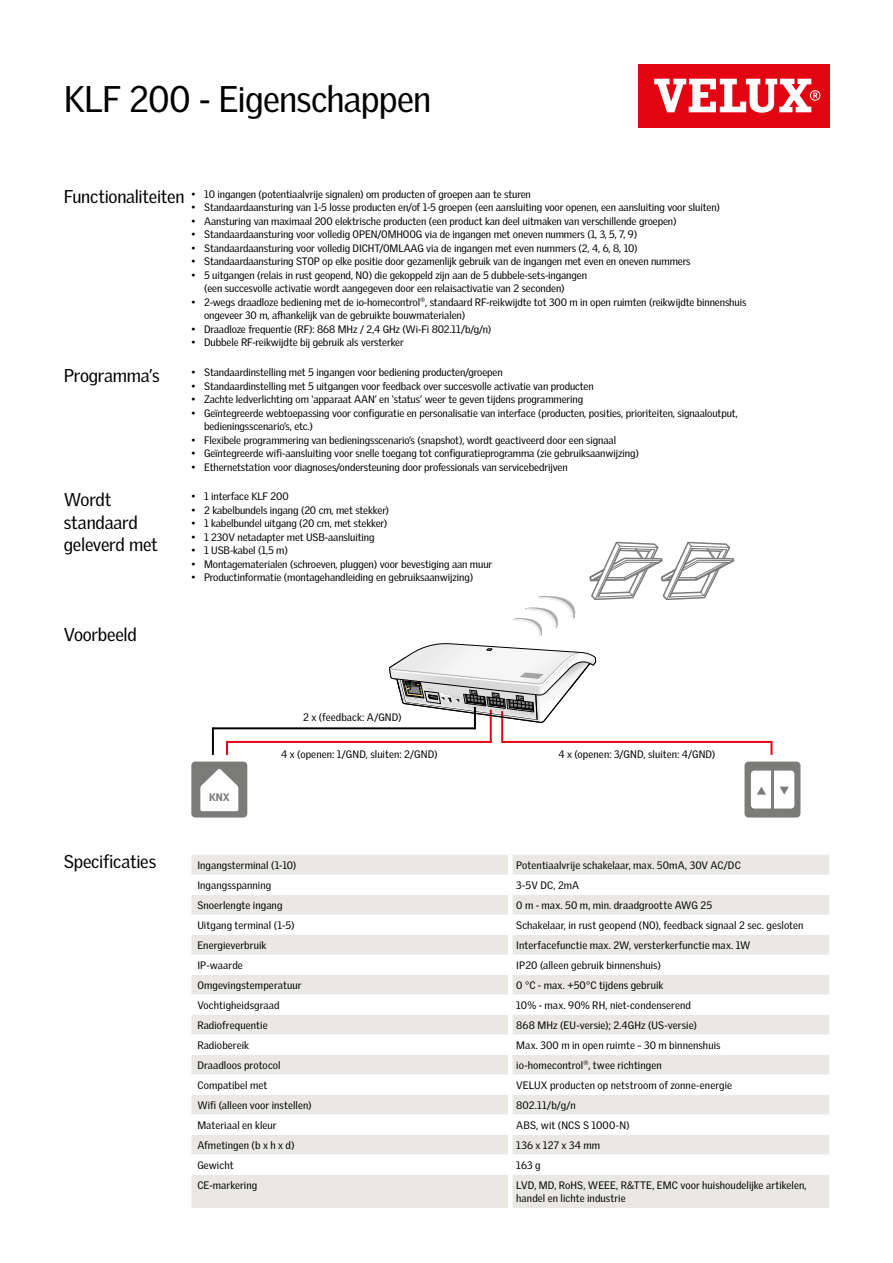
<style>
.page{position:relative;width:893px;height:1263px;background:#fff}
.page>*{position:absolute;margin:0;border:0;box-sizing:border-box;transform-origin:0 0}
.t1{font:36px "Velux Gothic";letter-spacing:-.02em;color:#000}
.t2{font:18px/22.5px "Velux Gothic";letter-spacing:-.015em;color:#000}
.t3{font:900 10.65px "Velux Gothic";color:#7b7b79}
.t4{font:10.5px/13.5px "Velux Gothic";letter-spacing:-.01em;color:#000}
.t5{font:10.5px "Velux Gothic";letter-spacing:.01em;color:#000}
.t6{font:10.5px "Velux Gothic";letter-spacing:.02em;color:#000}
</style>
<div class="page">
<div style="left:191px;top:855px;width:638px;height:353px;background:#e9e8e4"></div>
<svg style="left:191px;top:875px;width:638px;height:299px"></svg>
<hr style="left:508px;top:855px;width:4px;height:20px;background:#fff">
<hr style="left:508px;top:875px;width:4px;height:20px;background:#fff">
<hr style="left:508px;top:895px;width:4px;height:20px;background:#fff">
<hr style="left:508px;top:915px;width:4px;height:20px;background:#fff">
<hr style="left:508px;top:935px;width:4px;height:20px;background:#fff">
<hr style="left:508px;top:955px;width:4px;height:20px;background:#fff">
<hr style="left:508px;top:975px;width:4px;height:20px;background:#fff">
<hr style="left:508px;top:995px;width:4px;height:20px;background:#fff">
<hr style="left:508px;top:1015px;width:4px;height:20px;background:#fff">
<hr style="left:508px;top:1035px;width:4px;height:20px;background:#fff">
<hr style="left:508px;top:1055px;width:4px;height:20px;background:#fff">
<hr style="left:508px;top:1075px;width:4px;height:20px;background:#fff">
<hr style="left:508px;top:1095px;width:4px;height:20px;background:#fff">
<hr style="left:508px;top:1115px;width:4px;height:19px;background:#fff">
<hr style="left:508px;top:1134px;width:4px;height:20px;background:#fff">
<hr style="left:508px;top:1154px;width:4px;height:20px;background:#fff">
<hr style="left:508px;top:1174px;width:4px;height:34px;background:#fff">
<div style="left:638px;top:64px;width:191px;height:64px;background:#e30411"></div>
<svg style="left:654px;top:79px;width:166px;height:34px"></svg>
<div style="left:191px;top:762px;width:56px;height:55px;background:#7b7b79;border-radius:4px"></div>
<svg style="left:200px;top:769px;width:38px;height:42px"></svg>
<div style="left:744px;top:762px;width:56px;height:55px;background:#7b7b79;border-radius:4px"></div>
<div style="left:751px;top:771px;width:43px;height:37px;background:#fff;border-radius:3px"></div>
<svg style="left:757px;top:770px;width:17px;height:39px"></svg>
<svg style="left:780px;top:787px;width:9px;height:8px"></svg>
<hr style="left:212px;top:727px;width:2px;height:28px;background:#000">
<hr style="left:213px;top:727px;width:262px;height:2px;background:#000">
<svg style="left:226px;top:741px;width:2px;height:14px"></svg>
<hr style="left:227px;top:741px;width:265px;height:2px;background:#e30411">
<svg style="left:770px;top:741px;width:2px;height:14px"></svg>
<hr style="left:502px;top:741px;width:269px;height:2px;background:#e30411">
<svg style="left:514px;top:541px;width:221px;height:94px"></svg>
<hr style="left:474px;top:707px;width:2px;height:22px;background:#000">
<hr style="left:490px;top:710px;width:2px;height:33px;background:#e30411">
<hr style="left:501px;top:711px;width:2px;height:32px;background:#e30411">
<svg style="left:389px;top:643px;width:207px;height:80px"></svg>
<h1 class="t1" style="left:64px;top:78px;width:369px">KLF 200 - Eigenschappen</h1>
<h2 class="t2" style="left:64px;top:185px;width:122px">Functionaliteiten</h2>
<h2 class="t2" style="left:64px;top:364px;width:97px">Programma’s</h2>
<h2 class="t2" style="left:64px;top:488px;width:96px">Wordt standaard geleverd met</h2>
<p class="t4" style="left:191px;top:187px;width:341px">• 10 ingangen (potentiaalvrije signalen) om producten of groepen aan te sturen</p>
<p class="t4" style="left:191px;top:201px;width:530px">• Standaardaansturing van 1-5 losse producten en/of 1-5 groepen (een aansluiting voor openen, een aansluiting voor sluiten)</p>
<p class="t4" style="left:191px;top:214px;width:487px">• Aansturing van maximaal 200 elektrische producten (een product kan deel uitmaken van verschillende groepen)</p>
<p class="t4" style="left:191px;top:228px;width:447px">• Standaardaansturing voor volledig OPEN/OMHOOG via de ingangen met oneven nummers (1, 3, 5, 7, 9)</p>
<p class="t4" style="left:191px;top:241px;width:448px">• Standaardaansturing voor volledig DICHT/OMLAAG via de ingangen met even nummers (2, 4, 6, 8, 10)</p>
<p class="t4" style="left:191px;top:255px;width:501px">• Standaardaansturing STOP op elke positie door gezamenlijk gebruik van de ingangen met even en oneven nummers</p>
<p class="t4" style="left:204px;top:268px;width:384px;text-indent:-13px">• 5 uitgangen (relais in rust geopend, NO) die gekoppeld zijn aan de 5 dubbele-sets-ingangen (een succesvolle activatie wordt aangegeven door een relaisactivatie van 2 seconden)</p>
<p class="t4" style="left:204px;top:295px;width:544px;text-indent:-13px">• 2-wegs draadloze bediening met de io-homecontrol<sup>®</sup>, standaard RF-reikwijdte tot 300 m in open ruimten (reikwijdte binnenshuis ongeveer 30 m, afhankelijk van de gebruikte bouwmaterialen)</p>
<p class="t4" style="left:191px;top:322px;width:301px">• Draadloze frequentie (RF): 868 MHz / 2,4 GHz (Wi-Fi 802.11/b/g/n)</p>
<p class="t4" style="left:191px;top:336px;width:214px">• Dubbele RF-reikwijdte bij gebruik als versterker</p>
<p class="t4" style="left:191px;top:365px;width:313px">• Standaardinstelling met 5 ingangen voor bediening producten/groepen</p>
<p class="t4" style="left:191px;top:379px;width:404px">• Standaardinstelling met 5 uitgangen voor feedback over succesvolle activatie van producten</p>
<p class="t4" style="left:191px;top:392px;width:393px">• Zachte ledverlichting om ‘apparaat AAN’ en ‘status’ weer te geven tijdens programmering</p>
<p class="t4" style="left:204px;top:406px;width:535px;text-indent:-13px">• Geïntegreerde webtoepassing voor configuratie en personalisatie van interface (producten, posities, prioriteiten, signaaloutput, bedieningsscenario’s, etc.)</p>
<p class="t4" style="left:191px;top:433px;width:426px">• Flexibele programmering van bedieningsscenario’s (snapshot), wordt geactiveerd door een signaal</p>
<p class="t4" style="left:191px;top:446px;width:449px">• Geïntegreerde wifi-aansluiting voor snelle toegang tot configuratieprogramma (zie gebruiksaanwijzing)</p>
<p class="t4" style="left:191px;top:460px;width:378px">• Ethernetstation voor diagnoses/ondersteuning door professionals van servicebedrijven</p>
<p class="t4" style="left:191px;top:490px;width:99px">• 1 interface KLF 200</p>
<p class="t4" style="left:191px;top:503px;width:199px">• 2 kabelbundels ingang (20 cm, met stekker)</p>
<p class="t4" style="left:191px;top:517px;width:197px">• 1 kabelbundel uitgang (20 cm, met stekker)</p>
<p class="t4" style="left:191px;top:530px;width:185px">• 1 230V netadapter met USB-aansluiting</p>
<p class="t4" style="left:191px;top:544px;width:98px">• 1 USB-kabel (1,5 m)</p>
<p class="t4" style="left:191px;top:557px;width:302px">• Montagematerialen (schroeven, pluggen) voor bevestiging aan muur</p>
<p class="t4" style="left:191px;top:571px;width:283px">• Productinformatie (montagehandleiding en gebruiksaanwijzing)</p>
<h2 class="t2" style="left:64px;top:623px;width:75px">Voorbeeld</h2>
<h2 class="t2" style="left:64px;top:850px;width:94px">Specificaties</h2>
<p class="t5" style="left:303px;top:711px;width:100px">2 x (feedback: A/GND)</p>
<p class="t3" style="left:209px;top:790px;width:22px">KNX</p>
<p class="t5" style="left:281px;top:748px;width:158px">4 x (openen: 1/GND, sluiten: 2/GND)</p>
<p class="t5" style="left:558px;top:748px;width:158px">4 x (openen: 3/GND, sluiten: 4/GND)</p>
<p class="t4" style="left:197px;top:858px;width:101px">Ingangsterminal (1-10)</p>
<p class="t4" style="left:516px;top:858px;width:226px">Potentiaalvrije schakelaar, max. 50mA, 30V AC/DC</p>
<p class="t5" style="left:197px;top:879px;width:75px">Ingangsspanning</p>
<p class="t4" style="left:516px;top:878px;width:65px">3-5V DC, 2mA</p>
<p class="t5" style="left:197px;top:899px;width:87px">Snoerlengte ingang</p>
<p class="t4" style="left:516px;top:898px;width:197px">0 m - max. 50 m, min. draadgrootte AWG 25</p>
<p class="t4" style="left:197px;top:918px;width:99px">Uitgang terminal (1-5)</p>
<p class="t5" style="left:516px;top:919px;width:289px">Schakelaar, in rust geopend (NO), feedback signaal 2 sec. gesloten</p>
<p class="t4" style="left:197px;top:938px;width:71px">Energieverbruik</p>
<p class="t5" style="left:516px;top:939px;width:236px">Interfacefunctie max. 2W, versterkerfunctie max. 1W</p>
<p class="t5" style="left:197px;top:959px;width:47px">IP-waarde</p>
<p class="t4" style="left:516px;top:958px;width:146px">IP20 (alleen gebruik binnenshuis)</p>
<p class="t5" style="left:197px;top:979px;width:106px">Omgevingstemperatuur</p>
<p class="t5" style="left:516px;top:979px;width:149px">0 °C - max. +50°C tijdens gebruik</p>
<p class="t4" style="left:197px;top:998px;width:84px">Vochtigheidsgraad</p>
<p class="t5" style="left:516px;top:999px;width:176px">10% - max. 90% RH, niet-condenserend</p>
<p class="t4" style="left:197px;top:1018px;width:72px">Radiofrequentie</p>
<p class="t4" style="left:516px;top:1018px;width:182px">868 MHz (EU-versie); 2.4GHz (US-versie)</p>
<p class="t4" style="left:197px;top:1038px;width:53px">Radiobereik</p>
<p class="t5" style="left:516px;top:1039px;width:206px">Max. 300 m in open ruimte ~ 30 m binnenshuis</p>
<p class="t4" style="left:197px;top:1058px;width:85px">Draadloos protocol</p>
<p class="t5" style="left:516px;top:1059px;width:147px">io-homecontrol<sup>®</sup>, twee richtingen</p>
<p class="t5" style="left:197px;top:1079px;width:72px">Compatibel met</p>
<p class="t5" style="left:516px;top:1079px;width:217px">VELUX producten op netstroom of zonne-energie</p>
<p class="t4" style="left:197px;top:1098px;width:116px">Wifi (alleen voor instellen)</p>
<p class="t4" style="left:516px;top:1098px;width:61px">802.11/b/g/n</p>
<p class="t4" style="left:197px;top:1118px;width:81px">Materiaal en kleur</p>
<p class="t5" style="left:516px;top:1119px;width:115px">ABS, wit (NCS S 1000-N)</p>
<p class="t5" style="left:197px;top:1138px;width:99px">Afmetingen (b x h x d)</p>
<p class="t6" style="left:516px;top:1138px;width:85px">136 x 127 x 34 mm</p>
<p class="t4" style="left:197px;top:1158px;width:38px">Gewicht</p>
<p class="t4" style="left:516px;top:1158px;width:26px">163 g</p>
<p class="t5" style="left:197px;top:1178px;width:61px">CE-markering</p>
<p class="t4" style="left:516px;top:1178px;width:292px">LVD, MD, RoHS, WEEE, R&amp;TTE, EMC voor huishoudelijke artikelen, handel en lichte industrie</p>
</div>
